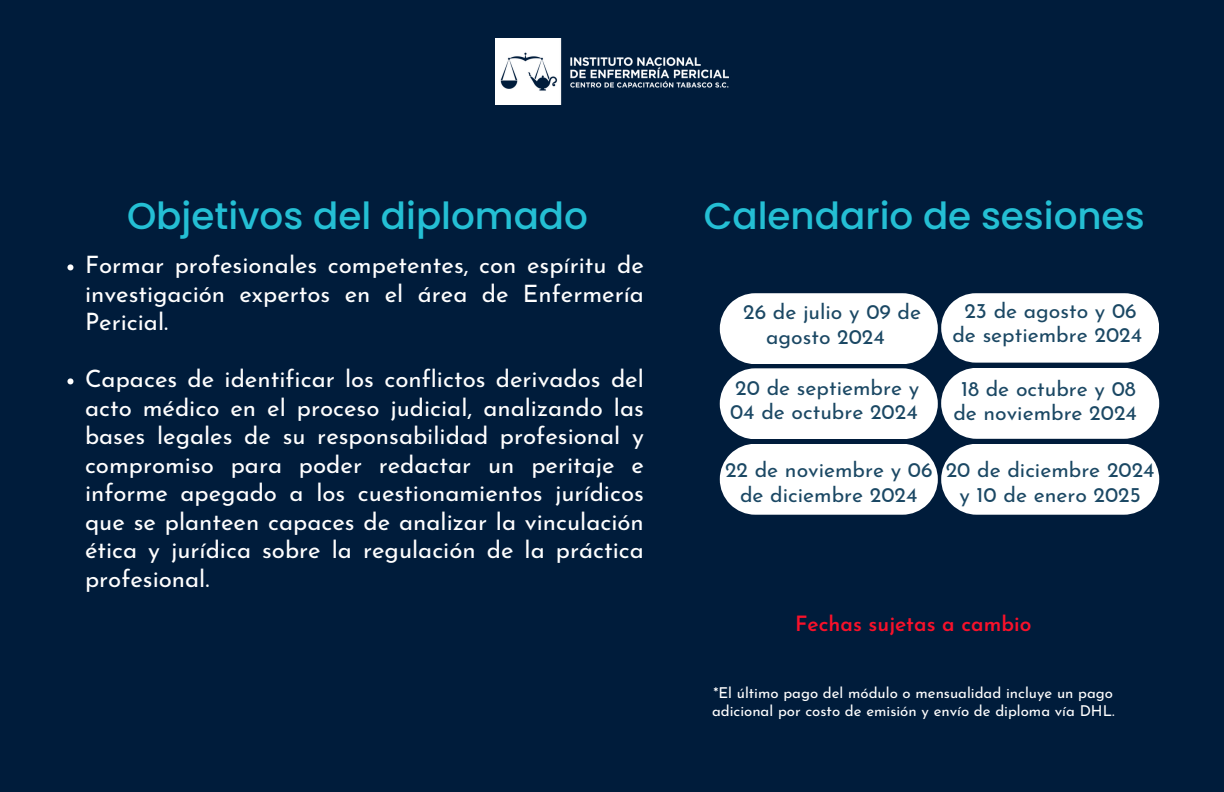
<style>
.page{position:relative;width:1224px;height:792px;background:#001c3b}
.page>*{position:absolute;margin:0;border:0;box-sizing:border-box;transform-origin:0 0}
.t1{font:500 37.3px "Poppins";color:#24bfd4}
.t2{font:24px/28.5px "Josefin Sans";color:#fff;text-align:justify}
.t3{font:21.2px/24.8px "Josefin Sans";color:#1b4864;text-align:center}
.t4{font:600 21px "Josefin Sans";color:#f8112a}
.t5{font:15px/18px "Josefin Sans";color:#fff}
</style>
<div class="page">
<img style="left:495px;top:38px;width:234px;height:66px">
<svg style="left:67px;top:264px;width:6px;height:6px"></svg>
<svg style="left:67px;top:378px;width:6px;height:6px"></svg>
<svg style="left:720px;top:293px;width:439px;height:222px"></svg>
<h1 class="t1" style="left:127px;top:190px;width:462px">Objetivos del diplomado</h1>
<p class="t1" style="left:704px;top:190px;width:442px">Calendario de sesiones</p>
<h1 class="t2" style="left:85px;top:253px;width:560px">Formar profesionales competentes, con espíritu de investigación expertos en el área de Enfermería Pericial.</h1>
<p class="t2" style="left:85px;top:367px;width:560px">Capaces de identificar los conflictos derivados del acto médico en el proceso judicial, analizando las bases legales de su responsabilidad profesional y compromiso para poder redactar un peritaje e informe apegado a los cuestionamientos jurídicos que se planteen capaces de analizar la vinculación ética y jurídica sobre la regulación de la práctica profesional.</p>
<h4 class="t3" style="left:766px;top:301px;width:157px;text-align:left;text-indent:-23px">26 de julio y 09 de agosto 2024</h4>
<h4 class="t3" style="left:952px;top:300px;width:191px">23 de agosto y 06 de septiembre 2024</h4>
<h4 class="t3" style="left:730px;top:377px;width:191px;text-align:left">20 de septiembre y<br>04 de octubre 2024</h4>
<h4 class="t3" style="left:953px;top:378px;width:185px">18 de octubre y 08 de noviembre 2024</h4>
<h3 class="t3" style="left:725px;top:459px;width:209px">22 de noviembre y 06 de diciembre 2024</h3>
<p class="t3" style="left:946px;top:459px;width:210px">20 de diciembre 2024 y 10 de enero 2025</p>
<h4 class="t4" style="left:795px;top:615px;width:238px">Fechas sujetas a cambio</h4>
<h4 class="t5" style="left:712px;top:686px;width:404px">*El último pago del módulo o mensualidad incluye un pago adicional por costo de emisión y envío de diploma vía DHL.</h4>
</div>
